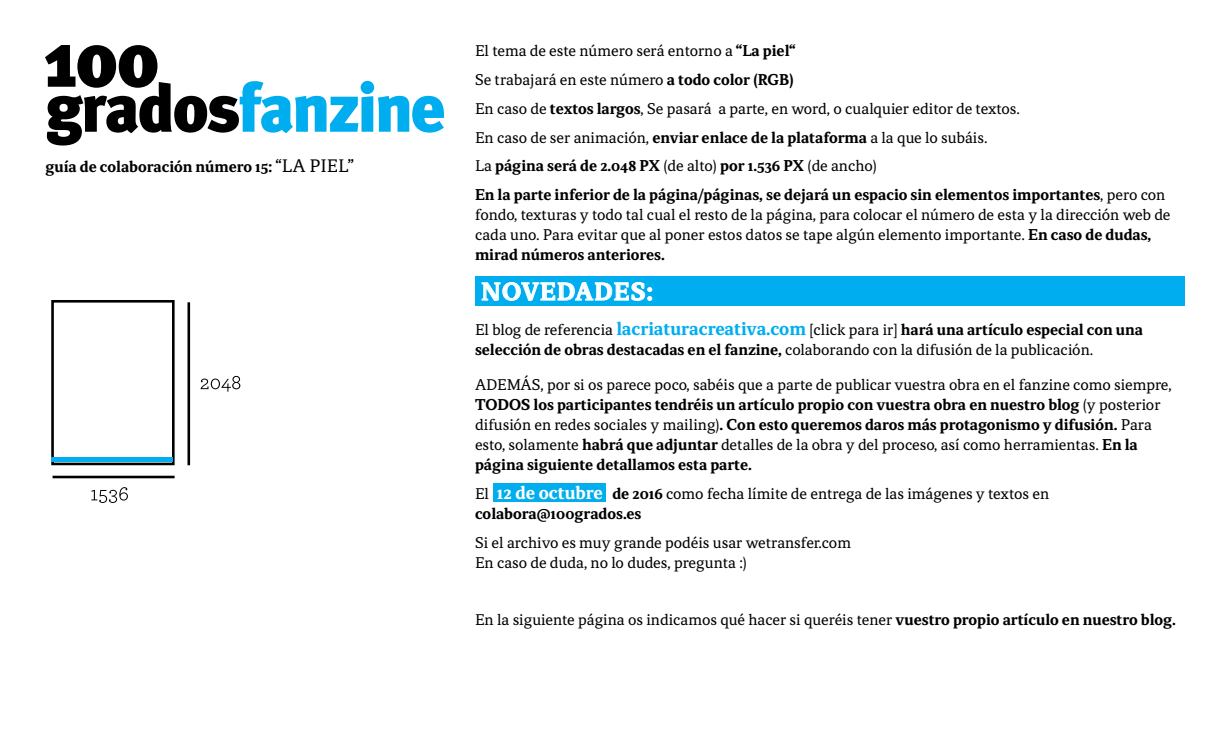
<style>
.page{position:relative;width:1230px;height:735px;background:#fff}
.page>*{position:absolute;margin:0;border:0;box-sizing:border-box;transform-origin:0 0}
.t1{font:700 23.75px "Atiza Text";letter-spacing:.05em;color:#fff}
.t2{font:15px/20px "Atiza Text";color:#000}
.t3{font:700 15px "Atiza Text";color:#000}
.s1{font-weight:400;font-size:17.5px}
.s2{font-weight:700}
.s3{font-weight:700;font-size:17.5px;color:#00aeef}
.s4{font-weight:700;font-size:17.5px;color:#fff}
</style>
<div class="page">
<div style="left:475px;top:276px;width:710px;height:30px;background:#00aeef"></div>
<div style="left:494px;top:484px;width:112px;height:18px;background:#00aeef"></div>
<svg style="left:45px;top:45px;width:399px;height:101px"></svg>
<svg style="left:481px;top:282px;width:171px;height:19px"></svg>
<svg style="left:201px;top:376px;width:39px;height:16px"></svg>
<svg style="left:91px;top:487px;width:37px;height:16px"></svg>
<div style="left:51px;top:300px;width:124px;height:165px;border:3px solid #000"></div>
<hr style="left:187px;top:302px;width:3px;height:163px;background:#000">
<hr style="left:53px;top:476px;width:122px;height:2px;background:#000">
<div style="left:51px;top:457px;width:122px;height:5px;background:#00aeef"></div>
<p class="t3" style="left:45px;top:157px;width:310px">guía de colaboración número 15: <span class="s1">“LA PIEL”</span></p>
<p class="t2" style="left:475px;top:37px;width:692px;line-height:28.8px">El tema de este número será entorno a <span class="s2">“La piel“<br></span>Se trabajará en este número <span class="s2">a todo color (RGB)<br></span>En caso de <span class="s2">textos largos</span>, Se pasará a parte, en word, o cualquier editor de textos.<br>En caso de ser animación, <span class="s2">enviar enlace de la plataforma</span> a la que lo subáis.<br>La <span class="s2">página será de 2.048 PX</span> (de alto) <span class="s2">por 1.536 PX</span> (de ancho)<br><span class="s2">En la parte inferior de la página/páginas, se dejará un espacio sin elementos importantes</span>, pero con</p>
<p class="t2" style="left:475px;top:205px;width:697px">fondo, texturas y todo tal cual el resto de la página, para colocar el número de esta y la dirección web de cada uno. Para evitar que al poner estos datos se tape algún elemento importante. <span class="s2">En caso de dudas, mirad números anteriores.</span></p>
<h1 class="t1" style="left:481px;top:276px;width:173px">NOVEDADES:</h1>
<p class="t2" style="left:475px;top:320px;width:670px">El blog de referencia <span class="s3">lacriaturacreativa.com</span> [click para ir] <span class="s2">hará una artículo especial con una selección de obras destacadas en el fanzine,</span> colaborando con la difusión de la publicación.</p>
<p class="t2" style="left:475px;top:375px;width:698px">ADEMÁS, por si os parece poco, sabéis que a parte de publicar vuestra obra en el fanzine como siempre, <span class="s2">TODOS los participantes tendréis un artículo propio con vuestra obra en nuestro blog</span> (y posterior difusión en redes sociales y mailing)<span class="s2">. Con esto queremos daros más protagonismo y difusión.</span> Para esto, solamente <span class="s2">habrá que adjuntar</span> detalles de la obra y del proceso, así como herramientas. <span class="s2">En la página siguiente detallamos esta parte.</span></p>
<p class="t2" style="left:475px;top:483px;width:576px">El <span class="s4">12 de octubre</span> <span class="s2">de 2016</span> como fecha límite de entrega de las imágenes y textos en <span class="s2">colabora@100grados.es</span></p>
<p class="t2" style="left:475px;top:532px;width:378px">Si el archivo es muy grande podéis usar wetransfer.com<br>En caso de duda, no lo dudes, pregunta :)</p>
<p class="t2" style="left:475px;top:610px;width:702px">En la siguiente página os indicamos qué hacer si queréis tener <span class="s2">vuestro propio artículo en nuestro blog.</span></p>
</div>
